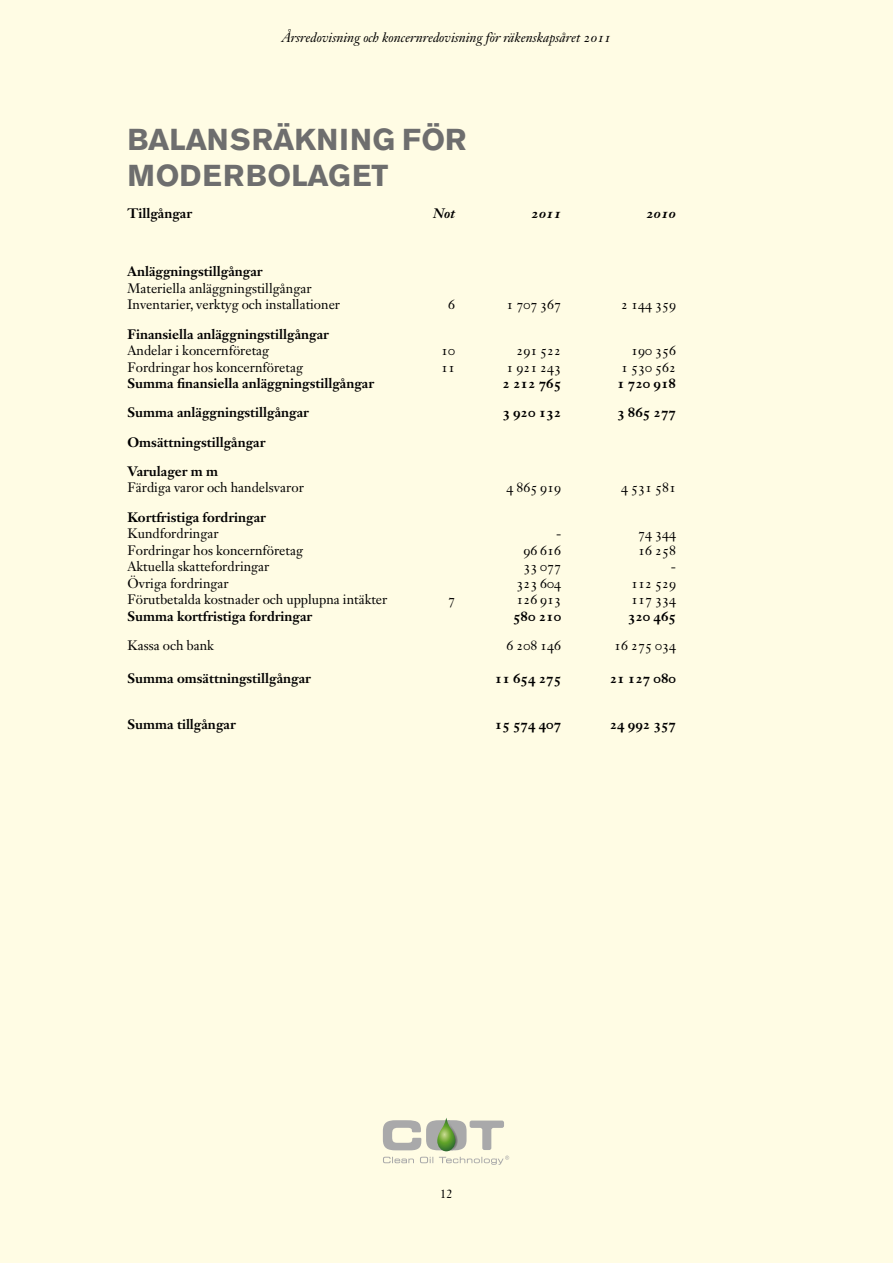
<style>
.page{position:relative;width:893px;height:1263px;background:#fffce4}
.page>*{position:absolute;margin:0;border:0;box-sizing:border-box;transform-origin:0 0}
.t1{font:700 30px "Akzidenz Grotesk BE";color:#6e6e6e}
.t2{font:13.5px/16.5px "Janson Text LT Std";color:#000}
.t3{font:700 13.5px/29.2px "Janson Text LT Std";color:#000}
.t4{font:italic 13.5px "Janson Text LT Std";color:#000}
.t5{font:italic 700 13.5px "Janson Text LT Std";color:#000}
.t6{font:12px "Janson Text LT Std";color:#000}
</style>
<div class="page">
<svg style="left:383px;top:1118px;width:126px;height:47px"></svg>
<p class="t4" style="left:282px;top:29px;width:331px">Årsredovisning och koncernredovisning för räkenskapsåret 2011</p>
<h1 class="t1" style="left:128px;top:122px;width:102px">BALANSR</h1>
<h1 class="t1" style="left:273px;top:122px;width:63px">ÄKNING</h1>
<h1 class="t1" style="left:402px;top:122px;width:56px">FÖR</h1>
<h1 class="t1" style="left:128px;top:158px;width:52px">MODERBO</h1>
<h1 class="t1" style="left:291px;top:158px;width:98px">LAGET</h1>
<p class="t3" style="left:128px;top:198px;width:66px">Tillgångar</p>
<p class="t5" style="left:433px;top:204px;width:23px">Not</p>
<p class="t5" style="left:531px;top:204px;width:32px">2011</p>
<p class="t5" style="left:646px;top:204px;width:32px">2010</p>
<p class="t3" style="left:128px;top:257px;width:137px">Anläggningstillgångar</p>
<p class="t2" style="left:128px;top:280px;width:214px">Materiella anläggningstillgångar<br>Inventarier, verktyg och installationer</p>
<p class="t2" style="left:448px;top:296px;width:8px">6</p>
<p class="t2" style="left:506px;top:296px;width:56px">1 707 367</p>
<p class="t2" style="left:621px;top:296px;width:56px">2 144 359</p>
<p class="t3" style="left:128px;top:319px;width:203px">Finansiella anläggningstillgångar</p>
<p class="t2" style="left:128px;top:342px;width:143px">Andelar i koncernföretag</p>
<p class="t2" style="left:441px;top:342px;width:15px">10</p>
<p class="t2" style="left:516px;top:342px;width:46px">291 522</p>
<p class="t2" style="left:631px;top:342px;width:46px">190 356</p>
<p class="t2" style="left:128px;top:359px;width:177px">Fordringar hos koncernföretag</p>
<p class="t2" style="left:441px;top:359px;width:15px">11</p>
<p class="t2" style="left:506px;top:359px;width:56px">1 921 243</p>
<p class="t2" style="left:621px;top:359px;width:56px">1 530 562</p>
<p class="t3" style="left:128px;top:369px;width:248px">Summa finansiella anläggningstillgångar</p>
<p class="t3" style="left:502px;top:369px;width:60px">2 212 765</p>
<p class="t3" style="left:617px;top:369px;width:60px">1 720 918</p>
<p class="t3" style="left:128px;top:398px;width:183px">Summa anläggningstillgångar</p>
<p class="t3" style="left:502px;top:398px;width:60px">3 920 132</p>
<p class="t3" style="left:617px;top:398px;width:60px">3 865 277</p>
<p class="t3" style="left:128px;top:427px;width:139px">Omsättningstillgångar<br>Varulager m m</p>
<p class="t2" style="left:128px;top:479px;width:178px">Färdiga varor och handelsvaror</p>
<p class="t2" style="left:506px;top:479px;width:56px">4 865 919</p>
<p class="t2" style="left:621px;top:479px;width:56px">4 531 581</p>
<p class="t3" style="left:128px;top:502px;width:140px">Kortfristiga fordringar</p>
<p class="t2" style="left:128px;top:525px;width:93px">Kundfordringar</p>
<p class="t2" style="left:556px;top:525px;width:7px">-</p>
<p class="t2" style="left:638px;top:525px;width:39px">74 344</p>
<p class="t2" style="left:128px;top:542px;width:177px">Fordringar hos koncernföretag</p>
<p class="t2" style="left:523px;top:542px;width:39px">96 616</p>
<p class="t2" style="left:638px;top:542px;width:39px">16 258</p>
<p class="t2" style="left:128px;top:558px;width:143px">Aktuella skattefordringar</p>
<p class="t2" style="left:523px;top:558px;width:39px">33 077</p>
<p class="t2" style="left:671px;top:558px;width:7px">-</p>
<p class="t2" style="left:128px;top:575px;width:103px">Övriga fordringar</p>
<p class="t2" style="left:516px;top:575px;width:46px">323 604</p>
<p class="t2" style="left:631px;top:575px;width:46px">112 529</p>
<p class="t2" style="left:128px;top:591px;width:261px">Förutbetalda kostnader och upplupna intäkter</p>
<p class="t2" style="left:448px;top:591px;width:8px">7</p>
<p class="t2" style="left:516px;top:591px;width:46px">126 913</p>
<p class="t2" style="left:631px;top:591px;width:46px">117 334</p>
<p class="t3" style="left:128px;top:601px;width:186px">Summa kortfristiga fordringar</p>
<p class="t3" style="left:513px;top:601px;width:50px">580 210</p>
<p class="t3" style="left:628px;top:601px;width:50px">320 465</p>
<p class="t2" style="left:128px;top:637px;width:88px">Kassa och bank</p>
<p class="t2" style="left:506px;top:637px;width:56px">6 208 146</p>
<p class="t2" style="left:614px;top:637px;width:63px">16 275 034</p>
<p class="t3" style="left:128px;top:663px;width:185px">Summa omsättningstillgångar</p>
<p class="t3" style="left:495px;top:663px;width:68px">11 654 275</p>
<p class="t3" style="left:610px;top:663px;width:68px">21 127 080</p>
<p class="t3" style="left:128px;top:709px;width:110px">Summa tillgångar</p>
<p class="t3" style="left:495px;top:709px;width:68px">15 574 407</p>
<p class="t3" style="left:610px;top:709px;width:68px">24 992 357</p>
<p class="t6" style="left:440px;top:1186px;width:14px">12</p>
</div>
